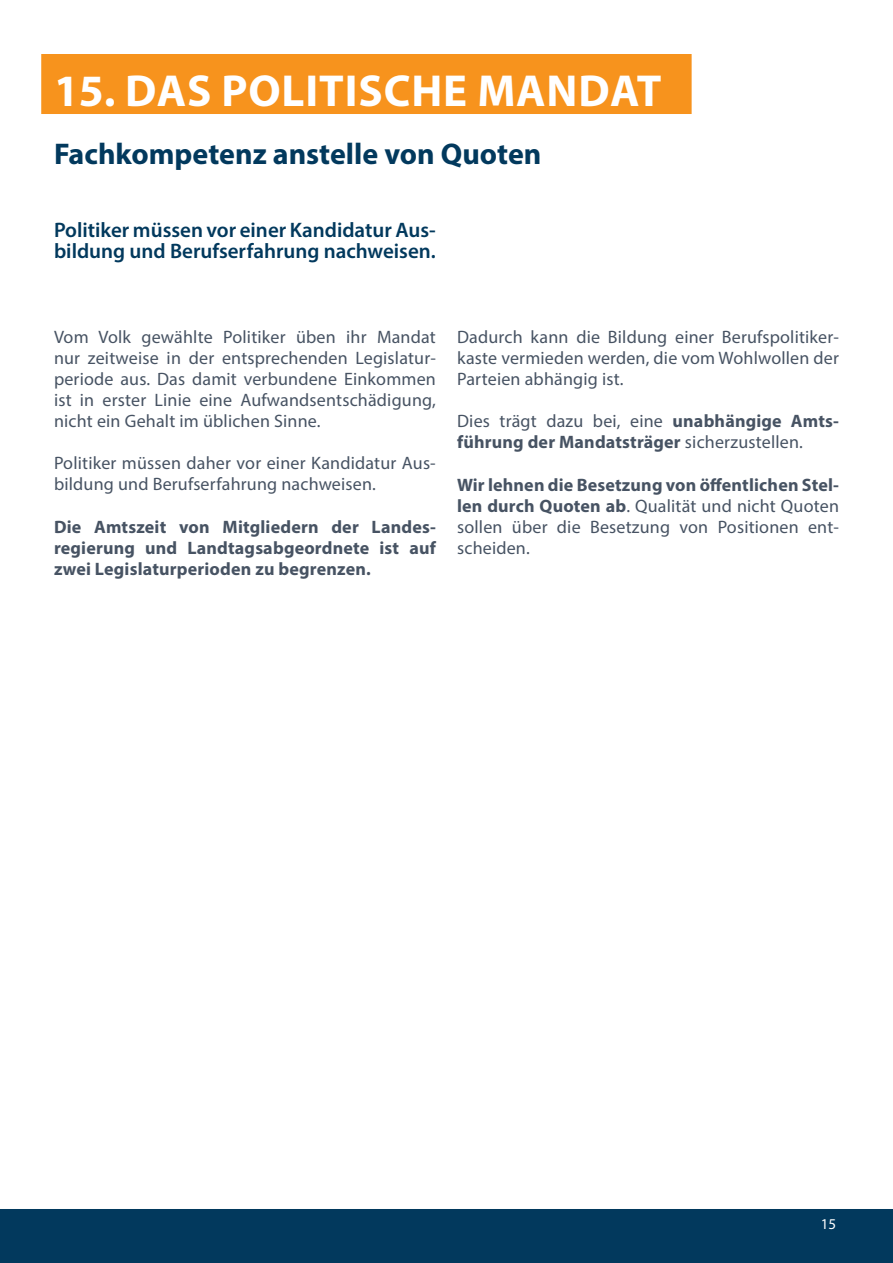
<style>
.page{position:relative;width:893px;height:1263px;background:#fff}
.page>*{position:absolute;margin:0;border:0;box-sizing:border-box;transform-origin:0 0}
.t1{font:700 45px "Myriad Pro";letter-spacing:.02em;color:#fff}
.t2{font:700 30px "Myriad Pro";color:#02395d}
.t3{font:600 21px/21px "Myriad Pro";color:#02395d}
.t4{font:18px/21px "Myriad Pro";letter-spacing:.01em;color:#475363;text-align:justify}
.t5{font:700 18px/21px "Myriad Pro";letter-spacing:.01em;color:#475363;text-align:justify}
.t6{font:15px "Myriad Pro";color:#fff}
.s1{font-weight:400}
.s2{font-weight:700}
</style>
<div class="page">
<div style="left:1px;top:1210px;width:891px;height:52px;background:#02395d"></div>
<div style="left:0;top:1209px;width:893px;height:54px;border:2px solid #02395d"></div>
<div style="left:41px;top:54px;width:651px;height:60px;background:#f7931d"></div>
<h1 class="t1" style="left:54px;top:61px;width:609px">15. DAS POLITISCHE MANDAT</h1>
<h2 class="t2" style="left:54px;top:135px;width:489px">Fachkompetenz anstelle von Quoten</h2>
<p class="t3" style="left:54px;top:219px;width:383px">Politiker müssen vor einer Kandidatur Aus&shy;bildung und Berufserfahrung nachweisen.</p>
<p class="t4" style="left:54px;top:326px;width:383px">Vom Volk gewählte Politiker üben ihr Mandat nur zeitweise in der entsprechenden Legislatur&shy;periode aus. Das damit verbundene Einkommen ist in erster Linie eine Aufwandsentschädigung, nicht ein Gehalt im üblichen Sinne.</p>
<p class="t4" style="left:54px;top:452px;width:383px">Politiker müssen daher vor einer Kandidatur Aus&shy;bildung und Berufserfahrung nachweisen.</p>
<p class="t5" style="left:54px;top:515px;width:383px">Die Amtszeit von Mitgliedern der Landes&shy;regierung und Landtagsabgeordnete ist auf zwei Legislaturperioden zu begrenzen.</p>
<p class="t4" style="left:457px;top:326px;width:383px">Dadurch kann die Bildung einer Berufspolitiker&shy;kaste vermieden werden, die vom Wohlwollen der Parteien abhängig ist.</p>
<p class="t5" style="left:457px;top:410px;width:383px"><span class="s1">Dies trägt dazu bei, eine</span> unabhängige Amts&shy;führung der Mandatsträger <span class="s1">sicherzustellen.</span></p>
<p class="t4" style="left:457px;top:474px;width:383px"><span class="s2">Wir lehnen die Besetzung von öffentlichen Stel&shy;len durch Quoten ab</span>. Qualität und nicht Quoten sollen über die Besetzung von Positionen ent&shy;scheiden.</p>
<p class="t6" style="left:821px;top:1214px;width:17px">15</p>
</div>
